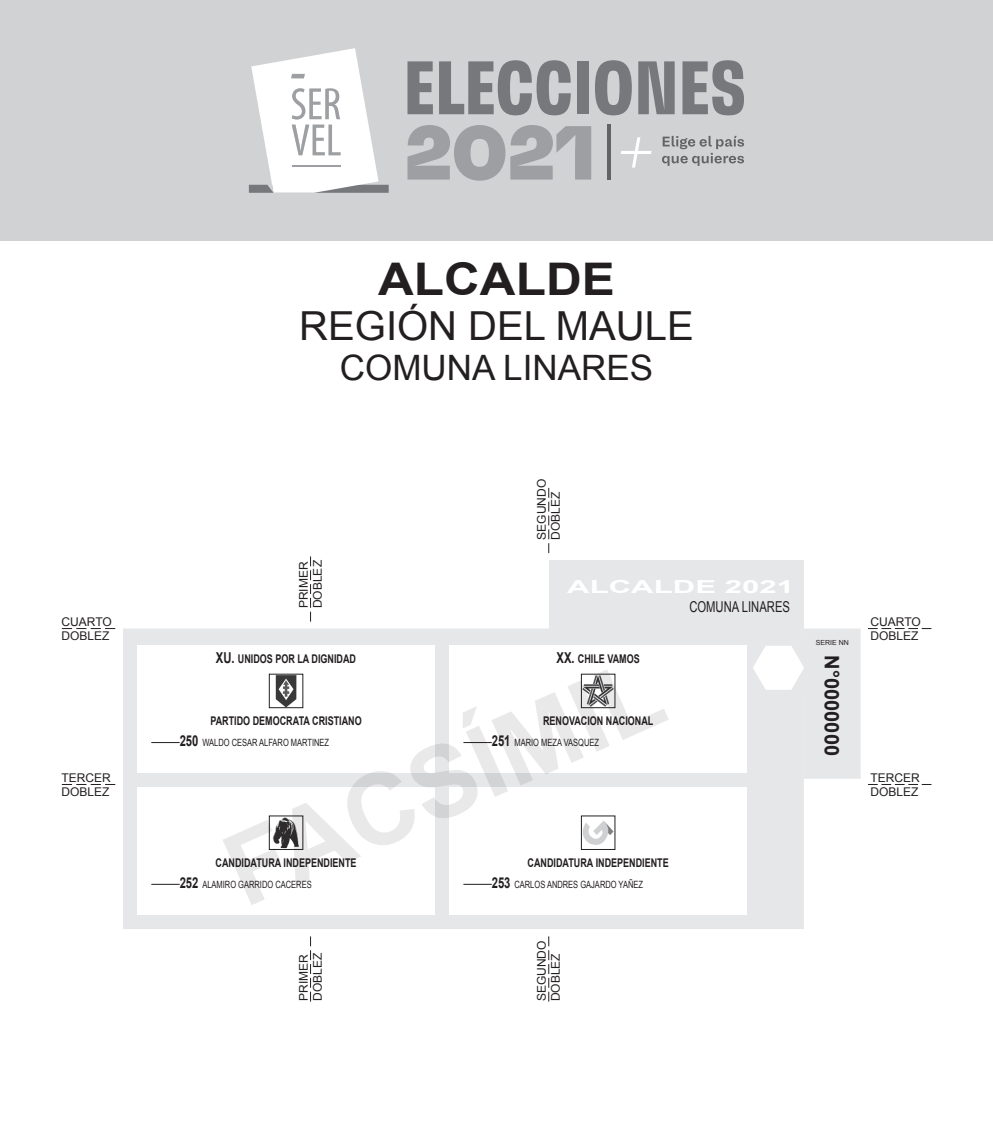
<style>
.page{position:relative;width:993px;height:1134px;background:#fff}
.page>*{position:absolute;margin:0;border:0;box-sizing:border-box;transform-origin:0 0}
.t1{font:700 100px "Arial";color:#231f20}
.t2{font:700 45px "Arial";color:#231f20;scale:1.1 1}
.t3{font:40px "Arial";color:#231f20}
.t4{font:35px "Arial";color:#231f20}
.t5{font:700 20px "Arial";color:#231f20}
.t6{font:700 18px "Arial";color:#fff;scale:1.73 1}
.t7{font:15px "Arial";color:#231f20;scale:.75 1}
.t8{font:700 12px "Arial";color:#231f20;scale:.75 1}
.t9{font:12px/14px "Arial";color:#231f20}
.t10{font:10px "Arial";color:#231f20;scale:.75 1}
.t11{font:7px "Arial";color:#231f20}
.s1{font-size:15px}
.s2{font-weight:700;font-size:15px}
</style>
<div class="page">
<div style="left:0;top:0;width:992px;height:241px;background:#d1d2d4"></div>
<svg style="left:548px;top:488px;width:1px;height:65px"></svg>
<svg style="left:548px;top:936px;width:1px;height:65px"></svg>
<svg style="left:310px;top:936px;width:1px;height:65px"></svg>
<svg style="left:62px;top:784px;width:53px;height:1px"></svg>
<svg style="left:62px;top:628px;width:53px;height:1px"></svg>
<svg style="left:868px;top:784px;width:63px;height:1px"></svg>
<svg style="left:868px;top:628px;width:63px;height:1px"></svg>
<svg style="left:407px;top:61px;width:26px;height:53px"></svg>
<svg style="left:439px;top:60px;width:131px;height:55px"></svg>
<div style="left:576px;top:61px;width:12px;height:53px;background:#76787b"></div>
<svg style="left:595px;top:60px;width:36px;height:55px"></svg>
<svg style="left:638px;top:61px;width:36px;height:53px"></svg>
<svg style="left:682px;top:60px;width:61px;height:55px"></svg>
<svg style="left:407px;top:125px;width:184px;height:56px"></svg>
<svg style="left:621px;top:137px;width:30px;height:31px"></svg>
<hr style="left:607px;top:124px;width:3px;height:56px;background:#636366">
<svg style="left:662px;top:136px;width:81px;height:30px"></svg>
<svg style="left:249px;top:48px;width:139px;height:145px"></svg>
<svg style="left:123px;top:560px;width:681px;height:369px"></svg>
<div style="left:749px;top:636px;width:58px;height:60px;background:#e6e7e9"></div>
<svg style="left:752px;top:628px;width:108px;height:151px;background:#e8e9eb"></svg>
<p class="t9" style="left:61px;top:615px;width:52px">CUARTO<br>DOBLEZ</p>
<p class="t9" style="left:61px;top:771px;width:51px">TERCER<br>DOBLEZ</p>
<h2 class="t2" style="left:378px;top:250px;width:216px">ALCALDE</h2>
<h3 class="t3" style="left:299px;top:300px;width:396px">REGIÓN DEL MAULE</h3>
<h3 class="t4" style="left:340px;top:345px;width:315px">COMUNA LINARES</h3>
<p class="t9" style="left:296px;top:608px;width:50px;rotate:-90deg">PRIMER<br>DOBLEZ</p>
<p class="t9" style="left:534px;top:540px;width:62px;rotate:-90deg">SEGUNDO<br>DOBLEZ</p>
<h3 class="t6" style="left:567px;top:575px;width:133px">ALCALDE 2021</h3>
<p class="t7" style="left:689px;top:596px;width:136px">COMUNA LINARES</p>
<p class="t8" style="left:556px;top:650px;width:112px"><span class="s1">XX.</span> CHILE VAMOS</p>
<p class="t8" style="left:216px;top:650px;width:188px"><span class="s1">XU.</span> UNIDOS POR LA DIGNIDAD</p>
<h1 class="t1" style="left:204px;top:816px;width:468px;rotate:-24deg">FACSÍMIL</h1>
<p class="t8" style="left:210px;top:713px;width:203px">PARTIDO DEMOCRATA CRISTIANO</p>
<p class="t10" style="left:180px;top:736px;width:201px"><span class="s2">250</span> WALDO CESAR ALFARO MARTINEZ</p>
<p class="t8" style="left:543px;top:713px;width:149px">RENOVACION NACIONAL</p>
<p class="t10" style="left:491px;top:736px;width:144px"><span class="s2">251</span> MARIO MEZA VASQUEZ</p>
<p class="t8" style="left:215px;top:855px;width:190px">CANDIDATURA INDEPENDIENTE</p>
<p class="t10" style="left:180px;top:878px;width:177px"><span class="s2">252</span> ALAMIRO GARRIDO CACERES</p>
<p class="t8" style="left:527px;top:855px;width:190px">CANDIDATURA INDEPENDIENTE</p>
<p class="t10" style="left:491px;top:878px;width:203px"><span class="s2">253</span> CARLOS ANDRES GAJARDO YAÑEZ</p>
<p class="t9" style="left:296px;top:1000px;width:50px;rotate:-90deg">PRIMER<br>DOBLEZ</p>
<p class="t9" style="left:534px;top:1001px;width:62px;rotate:-90deg">SEGUNDO<br>DOBLEZ</p>
<p class="t11" style="left:815px;top:638px;width:35px">SERIE NN</p>
<p class="t11" style="left:838px;top:638px;width:12px">GK</p>
<h3 class="t5" style="left:844px;top:655px;width:102px;rotate:90deg">N°0000000</h3>
<p class="t9" style="left:870px;top:615px;width:52px">CUARTO<br>DOBLEZ</p>
<p class="t9" style="left:870px;top:771px;width:51px">TERCER<br>DOBLEZ</p>
</div>
